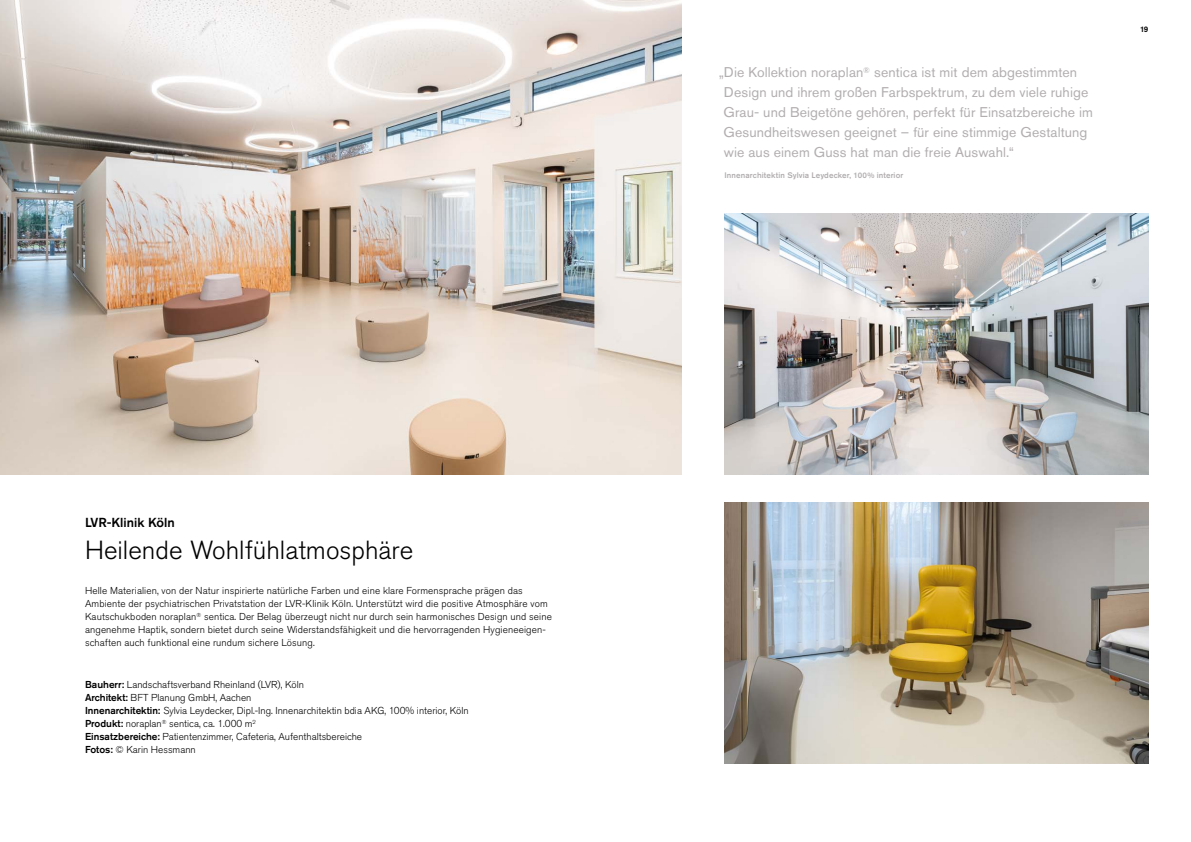
<style>
.page{position:relative;width:1191px;height:842px;background:#fff}
.page>*{position:absolute;margin:0;border:0;box-sizing:border-box;transform-origin:0 0}
.t1{font:300 26px "Akzidenz Grotesk Pro";color:#000}
.t2{font:14px/20px "Akzidenz Grotesk Pro";letter-spacing:.01em;color:#9f9a9c}
.t3{font:500 13px "Akzidenz Grotesk Pro";color:#000}
.t4{font:300 10px/13px "Akzidenz Grotesk Pro";letter-spacing:.01em;color:#000}
.t5{font:500 8px "Akzidenz Grotesk Pro";letter-spacing:.015em;color:#9f9a9c}
.t6{font:500 8px "Akzidenz Grotesk Pro";color:#000}
.s1{font-weight:500}
</style>
<div class="page">
<img style="left:0;top:0;width:682px;height:475px">
<img style="left:724px;top:214px;width:424px;height:261px">
<img style="left:724px;top:503px;width:424px;height:261px">
<h3 class="t3" style="left:85px;top:514px;width:91px">LVR-Klinik Köln</h3>
<h1 class="t1" style="left:85px;top:533px;width:330px">Heilende Wohlfühlatmosphäre</h1>
<p class="t4" style="left:85px;top:584px;width:468px">Helle Materialien, von der Natur inspirierte natürliche Farben und eine klare Formensprache prägen das Ambiente der psychiatrischen Privatstation der LVR-Klinik Köln. Unterstützt wird die positive Atmosphäre vom Kautschukboden noraplan<sup>®</sup> sentica. Der Belag überzeugt nicht nur durch sein harmonisches Design und seine angenehme Haptik, sondern bietet durch seine Widerstandsfähigkeit und die hervorragenden Hygieneeigen&shy;schaften auch funktional eine rundum sichere Lösung.</p>
<p class="t4" style="left:85px;top:678px;width:385px"><span class="s1">Bauherr:</span> Landschaftsverband Rheinland (LVR), Köln<br><span class="s1">Architekt:</span> BFT Planung GmbH, Aachen<br><span class="s1">Innenarchitektin:</span> Sylvia Leydecker, Dipl.-Ing. Innenarchitektin bdia AKG, 100% interior, Köln <span class="s1">Produkt:</span> noraplan<sup>®</sup> sentica, ca. 1.000 m<sup>2<br></sup><span class="s1">Einsatzbereiche:</span> Patientenzimmer, Cafeteria, Aufenthaltsbereiche<br><span class="s1">Fotos:</span> © Karin Hessmann</p>
<p class="t2" style="left:723px;top:62px;width:371px;text-indent:-5px">„Die Kollektion noraplan<sup>®</sup> sentica ist mit dem abgestimmten Design und ihrem großen Farbspektrum, zu dem viele ruhige Grau- und Beigetöne gehören, perfekt für Einsatzbereiche im Gesundheitswesen geeignet – für eine stimmige Gestaltung wie aus einem Guss hat man die freie Auswahl.“</p>
<p class="t5" style="left:724px;top:170px;width:180px">Innenarchitektin Sylvia Leydecker, 100% interior</p>
<p class="t6" style="left:1140px;top:24px;width:10px">19</p>
</div>
